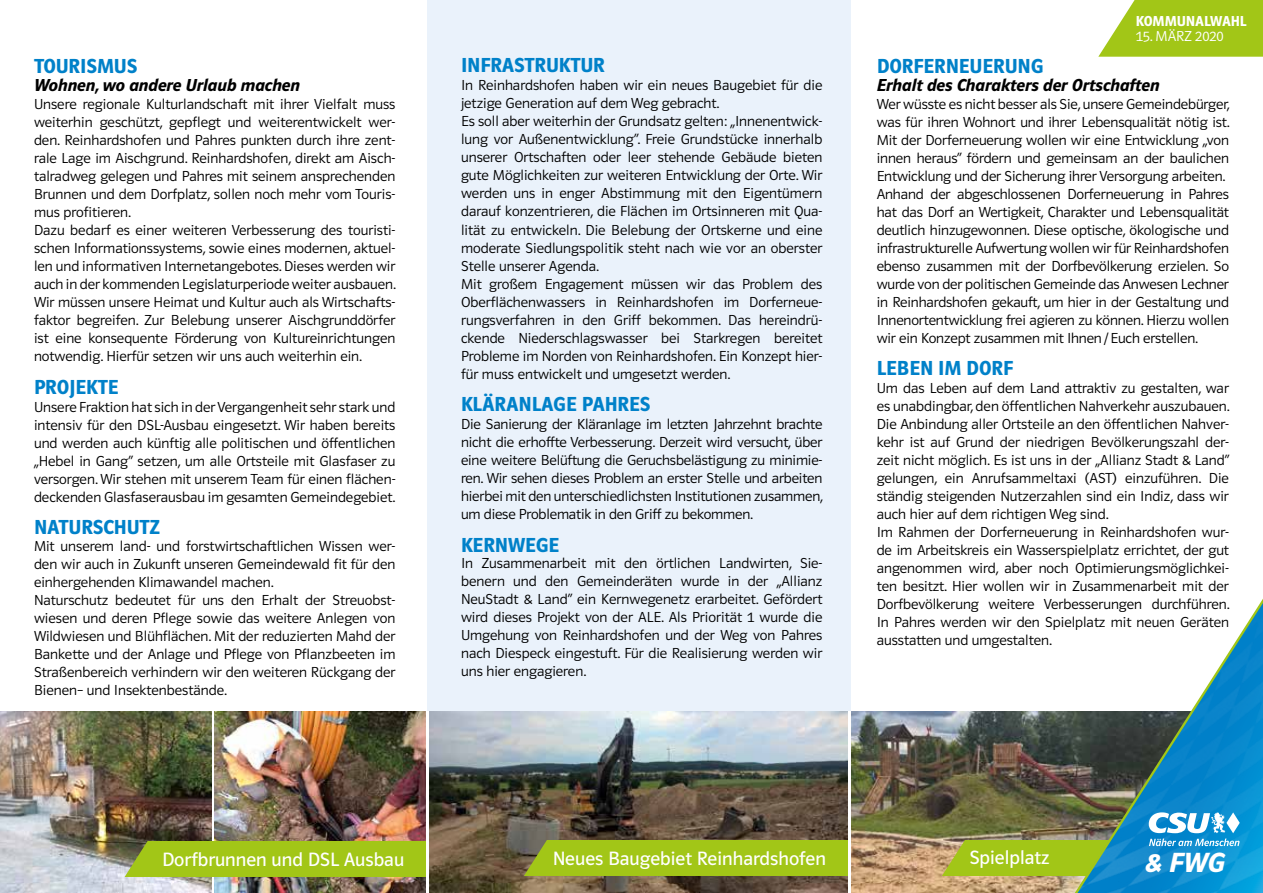
<style>
.page{position:relative;width:1263px;height:893px;background:#fff}
.page>*{position:absolute;margin:0;border:0;box-sizing:border-box;transform-origin:0 0}
.t1{font:italic 600 28.8px "Polo 22 R";color:#fff}
.t2{font:600 21px "Polo 22 R";color:#0081c9}
.t3{font:19.95px "Polo 22 R Buch";color:#fff}
.t4{font:italic 600 18px "Polo 22 R";color:#000}
.t5{font:15px/18px "Polo 22 R Leicht";color:#000}
.t6{font:600 15px "Polo 22 R";color:#fff}
.t7{font:15px "Polo 22 R Leicht";color:#fff}
</style>
<div class="page">
<img style="left:0;top:712px;width:212px;height:181px">
<img style="left:215px;top:712px;width:633px;height:181px">
<div style="left:427px;top:0;width:423px;height:712px;background:#eaf2fb"></div>
<img style="left:851px;top:712px;width:177px;height:181px">
<svg style="left:1098px;top:0;width:165px;height:57px;background:#accc32"></svg>
<svg style="left:1028px;top:599px;width:235px;height:294px"></svg>
<img style="left:942px;top:812px;width:298px;height:64px">
<svg style="left:125px;top:841px;width:326px;height:36px;background:#9cbb1c"></svg>
<svg style="left:524px;top:840px;width:348px;height:36px;background:#a1bf1f"></svg>
<hr style="left:427px;top:712px;width:2px;height:181px;background:#fff">
<hr style="left:848px;top:712px;width:2px;height:181px;background:#fff">
<h2 class="t2" style="left:34px;top:55px;width:105px">TOURISMUS</h2>
<p class="t4" style="left:34px;top:76px;width:267px">Wohnen, wo andere Urlaub machen</p>
<p class="t5" style="left:34px;top:95px;width:364px">Unsere regionale Kulturlandschaft mit ihrer Vielfalt muss weiterhin geschützt, gepflegt und weiterentwickelt wer&shy;den. Reinhardshofen und Pahres punkten durch ihre zent&shy;rale Lage im Aischgrund. Reinhardshofen, direkt am Aisch&shy;talradweg gelegen und Pahres mit seinem ansprechenden Brunnen und dem Dorfplatz, sollen noch mehr vom Touris&shy;mus profitieren.<br>Dazu bedarf es einer weiteren Verbesserung des touristi&shy;schen Informationssystems, sowie eines modernen, aktuel&shy;len und informativen Internetangebotes. Dieses werden wir auch in der kommenden Legislaturperiode weiter ausbauen.<br>Wir müssen unsere Heimat und Kultur auch als Wirtschafts&shy;faktor begreifen. Zur Belebung unserer Aischgrunddörfer ist eine konsequente Förderung von Kultureinrichtungen notwendig. Hierfür setzen wir uns auch weiterhin ein.</p>
<h2 class="t2" style="left:34px;top:376px;width:86px">PROJEKTE</h2>
<p class="t5" style="left:34px;top:398px;width:363px;text-align:justify">Unsere Fraktion hat sich in der Vergangenheit sehr stark und intensiv für den DSL-Ausbau eingesetzt. Wir haben bereits und werden auch künftig alle politischen und öffentlichen „Hebel in Gang“ setzen, um alle Ortsteile mit Glasfaser zu versorgen. Wir stehen mit unserem Team für einen flächen&shy;deckenden Glasfaserausbau im gesamten Gemeindegebiet.</p>
<h2 class="t2" style="left:34px;top:516px;width:127px">NATURSCHUTZ</h2>
<p class="t5" style="left:34px;top:537px;width:363px">Mit unserem land- und forstwirtschaftlichen Wissen wer&shy;den wir auch in Zukunft unseren Gemeindewald fit für den einhergehenden Klimawandel machen.<br>Naturschutz bedeutet für uns den Erhalt der Streuobst&shy;wiesen und deren Pflege sowie das weitere Anlegen von Wildwiesen und Blühflächen. Mit der reduzierten Mahd der Bankette und der Anlage und Pflege von Pflanzbeeten im Straßenbereich verhindern wir den weiteren Rückgang der Bienen– und Insektenbestände.</p>
<h2 class="t2" style="left:461px;top:54px;width:145px">INFRASTRUKTUR</h2>
<p class="t5" style="left:461px;top:77px;width:363px">In Reinhardshofen haben wir ein neues Baugebiet für die jetzige Generation auf dem Weg gebracht.<br>Es soll aber weiterhin der Grundsatz gelten: „Innenentwick&shy;lung vor Außenentwicklung“. Freie Grundstücke innerhalb unserer Ortschaften oder leer stehende Gebäude bieten gute Möglichkeiten zur weiteren Entwicklung der Orte. Wir werden uns in enger Abstimmung mit den Eigentümern darauf konzentrieren, die Flächen im Ortsinneren mit Qua&shy;lität zu entwickeln. Die Belebung der Ortskerne und eine moderate Siedlungspolitik steht nach wie vor an oberster Stelle unserer Agenda.<br>Mit großem Engagement müssen wir das Problem des Oberflächenwassers in Reinhardshofen im Dorferneue&shy;rungsverfahren in den Griff bekommen. Das hereindrü&shy;ckende Niederschlagswasser bei Starkregen bereitet Probleme im Norden von Reinhardshofen. Ein Konzept hier&shy;für muss entwickelt und umgesetzt werden.</p>
<h2 class="t2" style="left:461px;top:393px;width:191px">KLÄRANLAGE PAHRES</h2>
<p class="t5" style="left:461px;top:415px;width:364px;text-align:justify">Die Sanierung der Kläranlage im letzten Jahrzehnt brachte nicht die erhoffte Verbesserung. Derzeit wird versucht, über eine weitere Belüftung die Geruchsbelästigung zu minimie&shy;ren. Wir sehen dieses Problem an erster Stelle und arbeiten hierbei mit den unterschiedlichsten Institutionen zusammen, um diese Problematik in den Griff zu bekommen.</p>
<h2 class="t2" style="left:461px;top:533px;width:100px">KERNWEGE</h2>
<p class="t5" style="left:461px;top:554px;width:363px;text-align:justify">In Zusammenarbeit mit den örtlichen Landwirten, Sie&shy;benern und den Gemeinderäten wurde in der „Allianz NeuStadt &amp; Land“ ein Kernwegenetz erarbeitet. Gefördert wird dieses Projekt von der ALE. Als Priorität 1 wurde die Umgehung von Reinhardshofen und der Weg von Pahres nach Diespeck eingestuft. Für die Realisierung werden wir uns hier engagieren.</p>
<p class="t6" style="left:1136px;top:13px;width:112px">KOMMUNALWAHL</p>
<p class="t7" style="left:1136px;top:28px;width:89px">15. MÄRZ 2020</p>
<h2 class="t2" style="left:877px;top:54px;width:168px">DORFERNEUERUNG</h2>
<p class="t4" style="left:877px;top:75px;width:284px">Erhalt des Charakters der Ortschaften</p>
<p class="t5" style="left:877px;top:95px;width:354px">Wer wüsste es nicht besser als Sie, unsere Gemeindebürger, was für ihren Wohnort und ihrer Lebensqualität nötig ist.<br>Mit der Dorferneuerung wollen wir eine Entwicklung „von innen heraus“ fördern und gemeinsam an der baulichen Entwicklung und der Sicherung ihrer Versorgung arbeiten.<br>Anhand der abgeschlossenen Dorferneuerung in Pahres hat das Dorf an Wertigkeit, Charakter und Lebensqualität deutlich hinzugewonnen. Diese optische, ökologische und infrastrukturelle Aufwertung wollen wir für Reinhardshofen ebenso zusammen mit der Dorfbevölkerung erzielen. So wurde von der politischen Gemeinde das Anwesen Lechner in Reinhardshofen gekauft, um hier in der Gestaltung und Innenortentwicklung frei agieren zu können. Hierzu wollen wir ein Konzept zusammen mit Ihnen/Euch erstellen.</p>
<h2 class="t2" style="left:877px;top:357px;width:138px">LEBEN IM DORF</h2>
<p class="t5" style="left:877px;top:379px;width:354px">Um das Leben auf dem Land attraktiv zu gestalten, war es unabdingbar, den öffentlichen Nahverkehr auszubauen.<br>Die Anbindung aller Ortsteile an den öffentlichen Nahver&shy;kehr ist auf Grund der niedrigen Bevölkerungszahl der&shy;zeit nicht möglich. Es ist uns in der „Allianz Stadt &amp; Land“ gelungen, ein Anrufsammeltaxi (AST) einzuführen. Die ständig steigenden Nutzerzahlen sind ein Indiz, dass wir auch hier auf dem richtigen Weg sind.<br>Im Rahmen der Dorferneuerung in Reinhardshofen wur&shy;de im Arbeitskreis ein Wasserspielplatz errichtet, der gut angenommen wird, aber noch Optimierungsmöglichkei&shy;ten besitzt. Hier wollen wir in Zusammenarbeit mit der Dorfbevölkerung weitere Verbesserungen durchführen.<br>In Pahres werden wir den Spielplatz mit neuen Geräten ausstatten und umgestalten.</p>
<h3 class="t3" style="left:162px;top:849px;width:244px">Dorfbrunnen und DSL Ausbau</h3>
<h3 class="t3" style="left:969px;top:847px;width:82px">Spielplatz</h3>
<h1 class="t1" style="left:1145px;top:847px;width:81px">&amp; FWG</h1>
<h3 class="t3" style="left:553px;top:848px;width:275px">Neues Baugebiet Reinhardshofen</h3>
</div>
